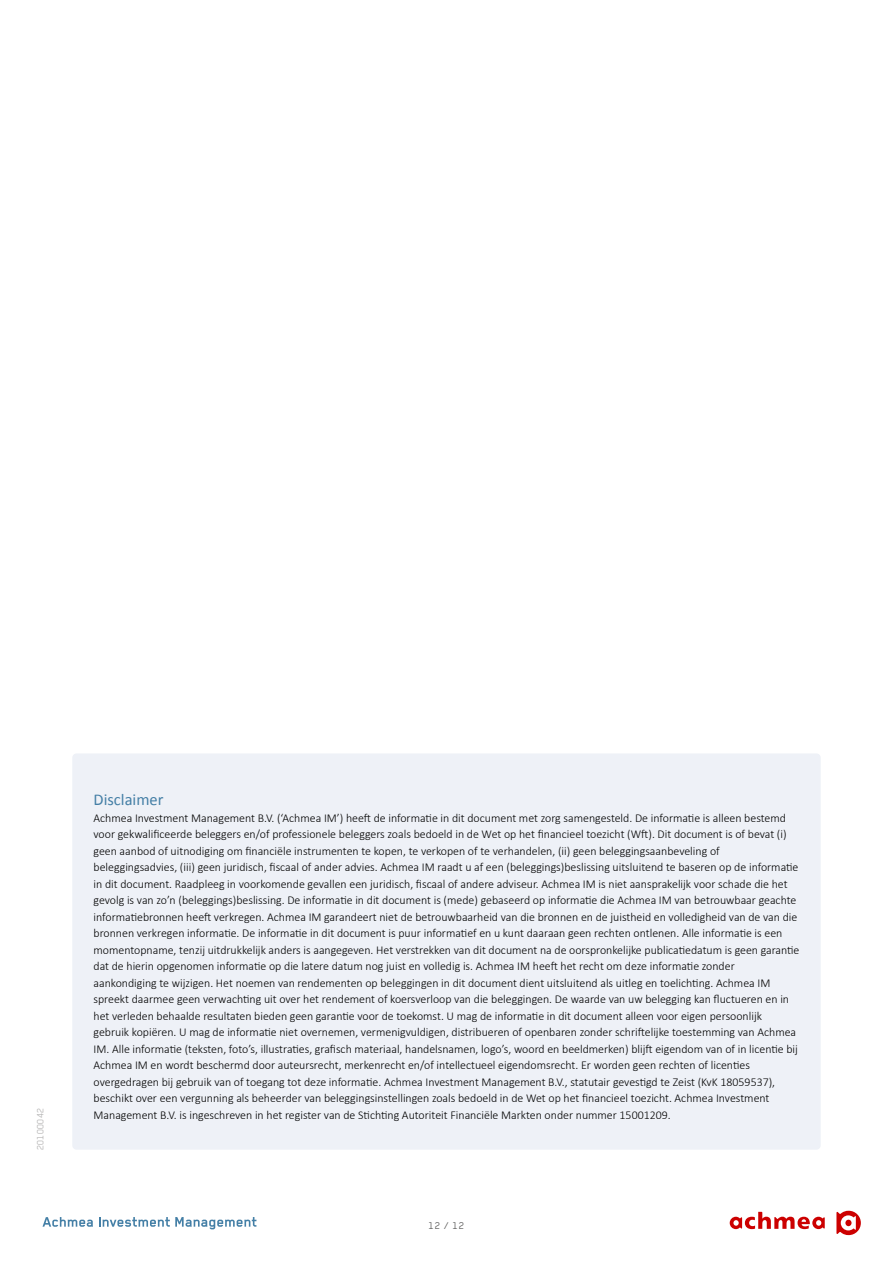
<style>
.page{position:relative;width:893px;height:1263px;background:#fff}
.page>*{position:absolute;margin:0;border:0;box-sizing:border-box;transform-origin:0 0}
.t1{font:16.5px "Calibri";color:#447fa6}
.t2{font:300 12px/16.5px "Calibri";color:#000}
.t3{font:11.25px "Blender Pro";color:#575756}
.t4{font:10.5px "Blender Pro";color:#b3b2b2}
</style>
<div class="page">
<div style="left:72px;top:753px;width:749px;height:397px;background:#eef1f7;border-radius:4px"></div>
<svg style="left:43px;top:1217px;width:50px;height:10px"></svg>
<svg style="left:99px;top:1217px;width:157px;height:12px"></svg>
<svg style="left:730px;top:1212px;width:95px;height:17px"></svg>
<svg style="left:836px;top:1211px;width:25px;height:24px"></svg>
<p class="t4" style="left:35px;top:1150px;width:44px;rotate:-90deg">20100042</p>
<h1 class="t1" style="left:94px;top:789px;width:71px">Disclaimer</h1>
<p class="t2" style="left:94px;top:809px;width:707px">Achmea Investment Management B.V. (‘Achmea IM’) heeft de informatie in dit document met zorg samengesteld. De informatie is alleen bestemd voor gekwalificeerde beleggers en/of professionele beleggers zoals bedoeld in de Wet op het financieel toezicht (Wft). Dit document is of bevat (i) geen aanbod of uitnodiging om financiële instrumenten te kopen, te verkopen of te verhandelen, (ii) geen beleggingsaanbeveling of beleggingsadvies, (iii) geen juridisch, fiscaal of ander advies. Achmea IM raadt u af een (beleggings)beslissing uitsluitend te baseren op de informatie in dit document. Raadpleeg in voorkomende gevallen een juridisch, fiscaal of andere adviseur. Achmea IM is niet aansprakelijk voor schade die het gevolg is van zo’n (beleggings)beslissing. De informatie in dit document is (mede) gebaseerd op informatie die Achmea IM van betrouwbaar geachte informatiebronnen heeft verkregen. Achmea IM garandeert niet de betrouwbaarheid van die bronnen en de juistheid en volledigheid van de van die bronnen verkregen informatie. De informatie in dit document is puur informatief en u kunt daaraan geen rechten ontlenen. Alle informatie is een momentopname, tenzij uitdrukkelijk anders is aangegeven. Het verstrekken van dit document na de oorspronkelijke publicatiedatum is geen garantie dat de hierin opgenomen informatie op die latere datum nog juist en volledig is. Achmea IM heeft het recht om deze informatie zonder aankondiging te wijzigen. Het noemen van rendementen op beleggingen in dit document dient uitsluitend als uitleg en toelichting. Achmea IM spreekt daarmee geen verwachting uit over het rendement of koersverloop van die beleggingen. De waarde van uw belegging kan fluctueren en in het verleden behaalde resultaten bieden geen garantie voor de toekomst. U mag de informatie in dit document alleen voor eigen persoonlijk gebruik kopiëren. U mag de informatie niet overnemen, vermenigvuldigen, distribueren of openbaren zonder schriftelijke toestemming van Achmea IM. Alle informatie (teksten, foto’s, illustraties, grafisch materiaal, handelsnamen, logo’s, woord en beeldmerken) blijft eigendom van of in licentie bij Achmea IM en wordt beschermd door auteursrecht, merkenrecht en/of intellectueel eigendomsrecht. Er worden geen rechten of licenties overgedragen bij gebruik van of toegang tot deze informatie. Achmea Investment Management B.V., statutair gevestigd te Zeist (KvK 18059537), beschikt over een vergunning als beheerder van beleggingsinstellingen zoals bedoeld in de Wet op het financieel toezicht. Achmea Investment Management B.V. is ingeschreven in het register van de Stichting Autoriteit Financiële Markten onder nummer 15001209.</p>
<p class="t3" style="left:428px;top:1219px;width:37px">12 / 12</p>
</div>
